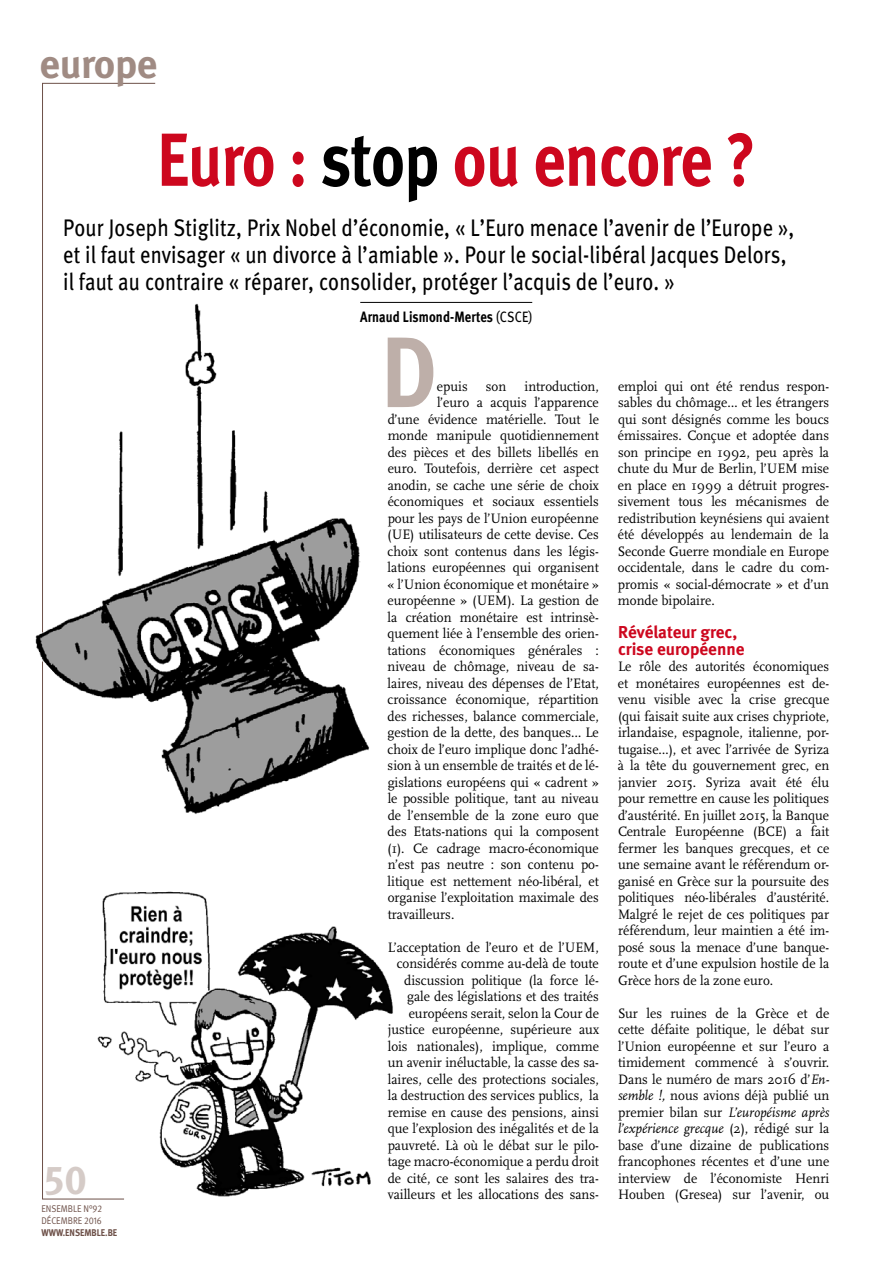
<style>
.page{position:relative;width:893px;height:1263px;background:#fff}
.page>*{position:absolute;margin:0;border:0;box-sizing:border-box;transform-origin:0 0}
.t1{font:700 100.05px "Meta";color:#beafa9;scale:.9 1}
.t2{font:700 75px "Meta";letter-spacing:-.01em;color:#cd071e;scale:.85 1}
.t3{font:700 40.5px "Meta";letter-spacing:-.01em;color:#a08b83}
.t4{font:40.5px "Meta Bold Expert";color:#d5cbc7}
.t5{font:24px/27px "Meta";letter-spacing:.01em;color:#000;scale:.85 1}
.t6{font:700 17.25px/16.5px "Meta";color:#cd071e}
.t7{font:700 15px "Meta";letter-spacing:.01em;color:#000;scale:.85 1}
.t8{font:14.25px/16.5px "Scala";color:#000;text-align:justify;scale:.95 1}
.t9{font:9.75px/12px "Meta Normal";color:#6d5048;scale:.9 1}
.t10{font:700 9.75px "Meta";color:#6d5048;scale:.9 1}
.s1{color:#000}
.s2{font-weight:400}
.s3{font-family:"Meta Normal Expert"}
.s4{font-style:italic}
</style>
<div class="page">
<img style="left:35px;top:284px;width:387px;height:916px">
<hr style="left:360px;top:302px;width:172px;height:1px;background:#000">
<h3 class="t3" style="left:40px;top:40px;width:119px">europe</h3>
<h2 class="t2" style="left:157px;top:115px;width:705px">Euro : <span class="s1">stop</span> ou encore ?</h2>
<p class="t5" style="left:63px;top:214px;width:862px">Pour Joseph Stiglitz, Prix Nobel d’économie, « L’Euro menace l’avenir de l’Europe », et il faut envisager « un divorce à l’amiable ». Pour le social-libéral Jacques Delors, il faut au contraire « réparer, consolider, protéger l’acquis de l’euro. »</p>
<p class="t7" style="left:360px;top:308px;width:204px">Arnaud Lismond-Mertes <span class="s2">(CSCE)</span></p>
<h3 class="t4" style="left:45px;top:1155px;width:44px">50</h3>
<p class="t9" style="left:41px;top:1203px;width:69px">ENSEMBLE N°<span class="s3">92<br></span>DÉCEMBRE <span class="s3">2016</span></p>
<p class="t10" style="left:41px;top:1227px;width:86px">www.ensemble.be</p>
<h1 class="t1" style="left:381px;top:313px;width:63px">D</h1>
<p class="t8" style="left:437px;top:378px;width:34px">epuis</p>
<p class="t8" style="left:486px;top:378px;width:23px">son</p>
<p class="t8" style="left:524px;top:378px;width:80px">introduction,</p>
<p class="t8" style="left:437px;top:394px;width:172px">l’euro a acquis l’apparence</p>
<p class="t8" style="left:388px;top:411px;width:224px">d’une évidence matérielle. Tout le</p>
<p class="t8" style="left:388px;top:427px;width:224px">monde manipule quotidiennement</p>
<p class="t8" style="left:388px;top:444px;width:224px">des pièces et des billets libellés en</p>
<p class="t8" style="left:388px;top:460px;width:224px">euro. Toutefois, derrière cet aspect</p>
<p class="t8" style="left:388px;top:477px;width:224px">anodin, se cache une série de choix</p>
<p class="t8" style="left:388px;top:493px;width:224px">économiques et sociaux essentiels</p>
<p class="t8" style="left:388px;top:510px;width:224px">pour les pays de l’Union européenne</p>
<p class="t8" style="left:388px;top:526px;width:224px">(UE) utilisateurs de cette devise. Ces</p>
<p class="t8" style="left:388px;top:543px;width:224px">choix sont contenus dans les légis-</p>
<p class="t8" style="left:388px;top:559px;width:224px">lations européennes qui organisent</p>
<p class="t8" style="left:388px;top:576px;width:224px">« l’Union économique et monétaire »</p>
<p class="t8" style="left:388px;top:592px;width:224px">européenne » (UEM). La gestion de</p>
<p class="t8" style="left:388px;top:609px;width:224px">la création monétaire est intrinsè-</p>
<p class="t8" style="left:388px;top:625px;width:224px">quement liée à l’ensemble des orien-</p>
<p class="t8" style="left:388px;top:642px;width:224px">tations économiques générales :</p>
<p class="t8" style="left:388px;top:658px;width:224px">niveau de chômage, niveau de sa-</p>
<p class="t8" style="left:388px;top:675px;width:224px">laires, niveau des dépenses de l’Etat,</p>
<p class="t8" style="left:388px;top:691px;width:224px">croissance économique, répartition</p>
<p class="t8" style="left:388px;top:708px;width:224px">des richesses, balance commerciale,</p>
<p class="t8" style="left:388px;top:724px;width:224px">gestion de la dette, des banques… Le</p>
<p class="t8" style="left:388px;top:741px;width:224px">choix de l’euro implique donc l’adhé-</p>
<p class="t8" style="left:388px;top:757px;width:224px">sion à un ensemble de traités et de lé-</p>
<p class="t8" style="left:388px;top:774px;width:224px">gislations européens qui « cadrent »</p>
<p class="t8" style="left:388px;top:790px;width:224px">le possible politique, tant au niveau</p>
<p class="t8" style="left:388px;top:807px;width:224px">de l’ensemble de la zone euro que</p>
<p class="t8" style="left:388px;top:823px;width:224px">des Etats-nations qui la composent</p>
<p class="t8" style="left:388px;top:840px;width:224px">(1). Ce cadrage macro-économique</p>
<p class="t8" style="left:388px;top:856px;width:224px">n’est pas neutre : son contenu po-</p>
<p class="t8" style="left:388px;top:873px;width:224px">litique est nettement néo-libéral, et</p>
<p class="t8" style="left:388px;top:889px;width:224px">organise l’exploitation maximale des</p>
<p class="t8" style="left:388px;top:906px;width:72px">travailleurs.</p>
<p class="t8" style="left:388px;top:939px;width:224px;text-align:right">L’acceptation de l’euro et de l’UEM, considérés comme au-delà de toute discussion politique (la force lé&shy;gale des législations et des traités européens serait, selon la Cour de justice européenne, supérieure aux lois nationales), implique, comme un avenir inéluctable, la casse des sa&shy;laires, celle des protections sociales, la destruction des services publics, la remise en cause des pensions, ainsi que l’explosion des inégalités et de la pauvreté. Là où le débat sur le pilo&shy;tage macro-économique a perdu droit de cité, ce sont les salaires des tra&shy;vailleurs et les allocations des sans-</p>
<p class="t8" style="left:618px;top:378px;width:224px">emploi qui ont été rendus respon&shy;sables du chômage… et les étrangers qui sont désignés comme les boucs émissaires. Conçue et adoptée dans son principe en 1992, peu après la chute du Mur de Berlin, l’UEM mise en place en 1999 a détruit progres&shy;sivement tous les mécanismes de redistribution keynésiens qui avaient été développés au lendemain de la Seconde Guerre mondiale en Europe occidentale, dans le cadre du com&shy;promis « social-démocrate » et d’un monde bipolaire.</p>
<p class="t6" style="left:618px;top:624px;width:128px">Révélateur grec, crise européenne</p>
<p class="t8" style="left:618px;top:658px;width:224px">Le rôle des autorités économiques et monétaires européennes est de&shy;venu visible avec la crise grecque (qui faisait suite aux crises chypriote, irlandaise, espagnole, italienne, por&shy;tugaise…), et avec l’arrivée de Syriza à la tête du gouvernement grec, en janvier 2015. Syriza avait été élu pour remettre en cause les politiques d’austérité. En juillet 2015, la Banque Centrale Européenne (BCE) a fait fermer les banques grecques, et ce une semaine avant le référendum or&shy;ganisé en Grèce sur la poursuite des politiques néo-libérales d’austérité.<br>Malgré le rejet de ces politiques par référendum, leur maintien a été im&shy;posé sous la menace d’une banque&shy;route et d’une expulsion hostile de la Grèce hors de la zone euro.</p>
<p class="t8" style="left:618px;top:1005px;width:224px">Sur les ruines de la Grèce et de cette défaite politique, le débat sur l’Union européenne et sur l’euro a timidement commencé à s’ouvrir.<br>Dans le numéro de mars 2016 d’<span class="s4">En&shy;semble !,</span> nous avions déjà publié un premier bilan sur <span class="s4">L’européisme après l’expérience grecque</span> (2), rédigé sur la base d’une dizaine de publications francophones récentes et d’une une interview de l’économiste Henri Houben (Gresea) sur l’avenir, ou</p>
</div>
